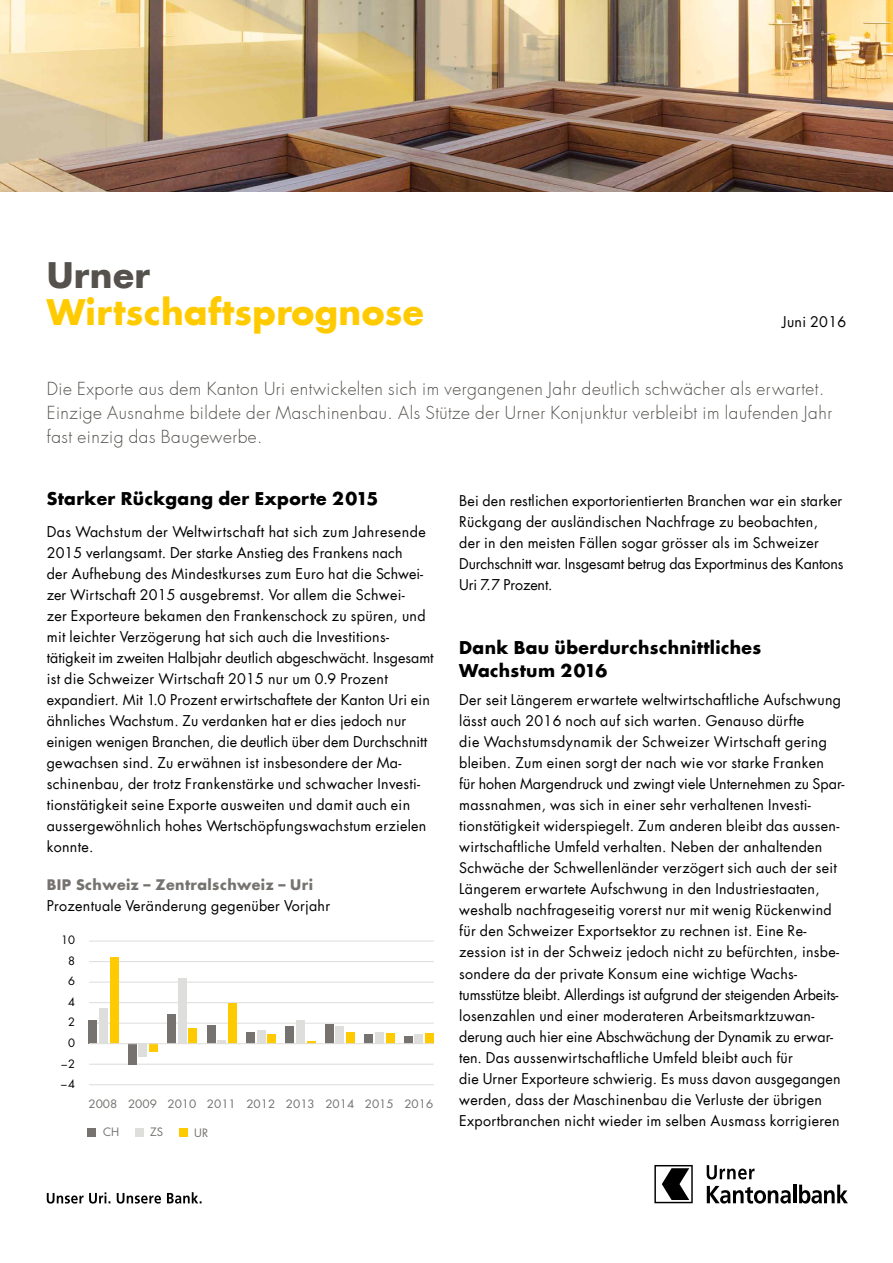
<style>
.page{position:relative;width:893px;height:1263px;background:#fff}
.page>*{position:absolute;margin:0;border:0;box-sizing:border-box;transform-origin:0 0}
.t1{font:700 34.5px "UKB Futura";letter-spacing:.01em;color:#ffcb00}
.t2{font:700 34.5px "UKB Futura";letter-spacing:.01em;color:#55524e}
.t3{font:300 17.25px/24px "UKB Futura";letter-spacing:.03em;color:#55524e}
.t4{font:700 17.25px/22.5px "UKB Futura";letter-spacing:.02em;color:#000}
.t5{font:14.25px/21px "UKB Futura";letter-spacing:.02em;color:#000}
.t6{font:700 14.25px "UKB Futura";letter-spacing:.03em;color:#75726f}
.t7{font:11.25px "UKB Futura";color:#75726f;scale:1.04 1}
.t8{font:11.25px "UKB Futura";color:#000}
.t9{font:11.25px "UKB Futura";color:#75726f}
</style>
<div class="page">
<svg style="left:47px;top:1192px;width:155px;height:11px"></svg>
<svg style="left:707px;top:1186px;width:84px;height:17px"></svg>
<hr style="left:793px;top:1184px;width:3px;height:19px;background:#000">
<svg style="left:799px;top:1184px;width:49px;height:19px"></svg>
<svg style="left:707px;top:1165px;width:47px;height:14px"></svg>
<svg style="left:654px;top:1165px;width:39px;height:38px"></svg>
<img style="left:0;top:0;width:893px;height:191px">
<hr style="left:89px;top:1084px;width:345px;height:1px;background:#dededd">
<hr style="left:89px;top:1002px;width:345px;height:1px;background:#dededd">
<hr style="left:89px;top:961px;width:345px;height:1px;background:#dededd">
<hr style="left:89px;top:940px;width:345px;height:2px;background:#dededd">
<hr style="left:89px;top:981px;width:345px;height:2px;background:#dededd">
<hr style="left:89px;top:1023px;width:345px;height:1px;background:#dededd">
<hr style="left:89px;top:1064px;width:345px;height:1px;background:#dededd">
<div style="left:110px;top:957px;width:8px;height:86px;background:#ffcb00"></div>
<div style="left:99px;top:1007px;width:9px;height:36px;background:#dededd"></div>
<div style="left:89px;top:1020px;width:8px;height:23px;background:#75726f"></div>
<div style="left:139px;top:1043px;width:8px;height:14px;background:#dededd"></div>
<div style="left:128px;top:1043px;width:9px;height:22px;background:#75726f"></div>
<div style="left:149px;top:1043px;width:9px;height:9px;background:#ffcb00"></div>
<div style="left:178px;top:978px;width:9px;height:65px;background:#dededd"></div>
<div style="left:167px;top:1013px;width:9px;height:30px;background:#75726f"></div>
<div style="left:189px;top:1028px;width:8px;height:15px;background:#ffcb00"></div>
<svg style="left:217px;top:1040px;width:9px;height:3px"></svg>
<div style="left:207px;top:1025px;width:8px;height:18px;background:#75726f"></div>
<div style="left:228px;top:1003px;width:9px;height:40px;background:#ffcb00"></div>
<div style="left:257px;top:1030px;width:8px;height:13px;background:#dededd"></div>
<div style="left:246px;top:1032px;width:9px;height:11px;background:#75726f"></div>
<div style="left:268px;top:1033px;width:8px;height:10px;background:#ffcb00"></div>
<div style="left:296px;top:1020px;width:9px;height:23px;background:#dededd"></div>
<div style="left:286px;top:1026px;width:8px;height:17px;background:#75726f"></div>
<svg style="left:307px;top:1041px;width:8px;height:2px"></svg>
<div style="left:336px;top:1026px;width:8px;height:17px;background:#dededd"></div>
<div style="left:325px;top:1024px;width:9px;height:19px;background:#75726f"></div>
<div style="left:346px;top:1032px;width:9px;height:12px;background:#ffcb00"></div>
<div style="left:375px;top:1032px;width:9px;height:11px;background:#dededd"></div>
<div style="left:364px;top:1034px;width:9px;height:9px;background:#75726f"></div>
<div style="left:386px;top:1033px;width:8px;height:11px;background:#ffcb00"></div>
<div style="left:415px;top:1033px;width:8px;height:10px;background:#dededd"></div>
<div style="left:404px;top:1036px;width:8px;height:7px;background:#75726f"></div>
<div style="left:425px;top:1033px;width:9px;height:10px;background:#ffcb00"></div>
<div style="left:88px;top:1128px;width:8px;height:8px;background:#75726f"></div>
<div style="left:135px;top:1128px;width:8px;height:8px;background:#dededd"></div>
<div style="left:179px;top:1128px;width:8px;height:8px;background:#ffcb00"></div>
<hr style="left:89px;top:1043px;width:345px;height:1px;background:#dededd">
<h1 class="t2" style="left:47px;top:251px;width:105px">Urner</h1>
<h1 class="t1" style="left:47px;top:289px;width:379px">Wirtschaftsprognose</h1>
<p class="t5" style="left:782px;top:311px;width:65px">Juni 2016</p>
<p class="t3" style="left:47px;top:377px;width:787px">Die Exporte aus dem Kanton Uri entwickelten sich im vergangenen Jahr deutlich schwächer als erwartet.<br>Einzige Ausnahme bildete der Maschinenbau. Als Stütze der Urner Konjunktur verbleibt im laufenden Jahr fast einzig das Baugewerbe.</p>
<p class="t4" style="left:47px;top:487px;width:333px">Starker Rückgang der Exporte 2015</p>
<p class="t5" style="left:47px;top:521px;width:388px">Das Wachstum der Weltwirtschaft hat sich zum Jahresende 2015 verlangsamt. Der starke Anstieg des Frankens nach<br>der Aufhebung des Mindestkurses zum Euro hat die Schwei&shy;zer Wirtschaft 2015 ausgebremst. Vor allem die Schwei-<br>zer Exporteure bekamen den Frankenschock zu spüren, und mit leichter Verzögerung hat sich auch die Investitions&shy;tätigkeit im zweiten Halbjahr deutlich abgeschwächt. Insgesamt ist die Schweizer Wirtschaft 2015 nur um 0.9 Prozent expandiert. Mit 1.0 Prozent erwirtschaftete der Kanton Uri ein ähnliches Wachstum. Zu verdanken hat er dies jedoch nur einigen wenigen Branchen, die deutlich über dem Durchschnitt gewachsen sind. Zu erwähnen ist insbesondere der Ma&shy;schinenbau, der trotz Frankenstärke und schwacher Investi&shy;tionstätigkeit seine Exporte ausweiten und damit auch ein aussergewöhnlich hohes Wertschöpfungswachstum erzielen konnte.</p>
<p class="t6" style="left:47px;top:875px;width:268px">BIP Schweiz – Zentralschweiz – Uri</p>
<p class="t5" style="left:47px;top:895px;width:285px">Prozentuale Veränderung gegenüber Vorjahr</p>
<p class="t8" style="left:61px;top:932px;width:15px">10</p>
<p class="t8" style="left:68px;top:953px;width:8px">8</p>
<p class="t8" style="left:68px;top:973px;width:8px">6</p>
<p class="t8" style="left:68px;top:994px;width:8px">4</p>
<p class="t8" style="left:68px;top:1014px;width:8px">2</p>
<p class="t8" style="left:68px;top:1035px;width:8px">0</p>
<p class="t8" style="left:61px;top:1056px;width:15px">–2</p>
<p class="t8" style="left:61px;top:1076px;width:15px">–4</p>
<p class="t7" style="left:89px;top:1096px;width:333px">2008 2009 2010 2011 2012 2013 2014 2015 2016</p>
<p class="t9" style="left:103px;top:1124px;width:18px">CH</p>
<p class="t9" style="left:150px;top:1124px;width:14px">ZS</p>
<p class="t9" style="left:194px;top:1124px;width:15px">UR</p>
<p class="t5" style="left:459px;top:490px;width:386px">Bei den restlichen exportorientierten Branchen war ein starker Rückgang der ausländischen Nachfrage zu beobachten,<br>der in den meisten Fällen sogar grösser als im Schweizer Durchschnitt war. Insgesamt betrug das Exportminus des Kantons Uri 7.7 Prozent.</p>
<p class="t4" style="left:459px;top:636px;width:303px">Dank Bau überdurchschnittliches<br>Wachstum 2016</p>
<p class="t5" style="left:459px;top:689px;width:387px">Der seit Längerem erwartete weltwirtschaftliche Aufschwung lässt auch 2016 noch auf sich warten. Genauso dürfte<br>die Wachstumsdynamik der Schweizer Wirtschaft gering bleiben. Zum einen sorgt der nach wie vor starke Franken<br>für hohen Margendruck und zwingt viele Unternehmen zu Spar&shy;massnahmen, was sich in einer sehr verhaltenen Investi&shy;tionstätigkeit widerspiegelt. Zum anderen bleibt das aussen&shy;wirtschaftliche Umfeld verhalten. Neben der anhaltenden Schwäche der Schwellenländer verzögert sich auch der seit Längerem erwartete Aufschwung in den Industriestaaten, weshalb nachfrageseitig vorerst nur mit wenig Rückenwind für den Schweizer Exportsektor zu rechnen ist. Eine Re&shy;zession ist in der Schweiz jedoch nicht zu befürchten, insbe&shy;sondere da der private Konsum eine wichtige Wachs&shy;tumsstütze bleibt. Allerdings ist aufgrund der steigenden Arbeits&shy;losenzahlen und einer moderateren Arbeitsmarktzuwan&shy;derung auch hier eine Abschwächung der Dynamik zu erwar&shy;ten. Das aussenwirtschaftliche Umfeld bleibt auch für<br>die Urner Exporteure schwierig. Es muss davon ausgegangen werden, dass der Maschinenbau die Verluste der übrigen Exportbranchen nicht wieder im selben Ausmass korrigieren</p>
</div>
